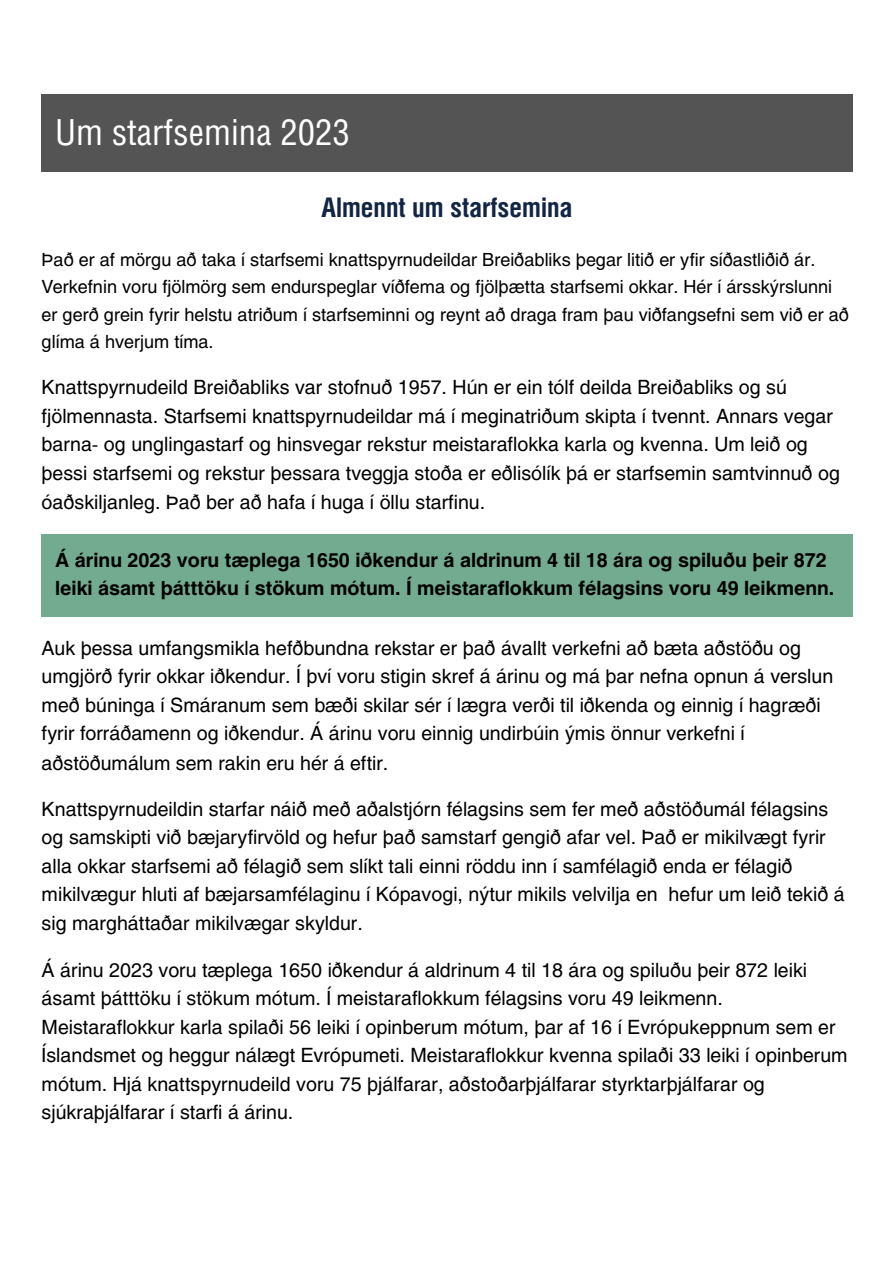
<style>
.page{position:relative;width:894px;height:1263px;background:#fff}
.page>*{position:absolute;margin:0;border:0;box-sizing:border-box;transform-origin:0 0}
.t1{font:36px "Helios Cond";color:#fff}
.t2{font:700 27px "Helios Cond";color:#132544}
.t3{font:19.5px/28.7px "Helios";color:#000}
.t4{font:700 19.5px/28.2px "Helios";color:#000}
.t5{font:18px/27.3px "Helios";color:#000}
</style>
<div class="page">
<div style="left:42px;top:94px;width:810px;height:78px;background:#545454"></div>
<div style="left:42px;top:534px;width:810px;height:83px;background:#72ab8f"></div>
<p class="t1" style="left:55px;top:110px;width:296px">Um starfsemina 2023</p>
<h1 class="t2" style="left:321px;top:189px;width:252px">Almennt um starfsemina</h1>
<p class="t5" style="left:42px;top:245px;width:808px">Það er af mörgu að taka í starfsemi knattspyrnudeildar Breiðabliks þegar litið er yfir síðastliðið ár.<br>Verkefnin voru fjölmörg sem endurspeglar víðfema og fjölþætta starfsemi okkar. Hér í ársskýrslunni er gerð grein fyrir helstu atriðum í starfseminni og reynt að draga fram þau viðfangsefni sem við er að glíma á hverjum tíma.</p>
<p class="t3" style="left:42px;top:372px;width:799px">Knattspyrnudeild Breiðabliks var stofnuð 1957. Hún er ein tólf deilda Breiðabliks og sú fjölmennasta. Starfsemi knattspyrnudeildar má í meginatriðum skipta í tvennt. Annars vegar barna- og unglingastarf og hinsvegar rekstur meistaraflokka karla og kvenna. Um leið og þessi starfsemi og rekstur þessara tveggja stoða er eðlisólík þá er starfsemin samtvinnuð og óaðskiljanleg. Það ber að hafa í huga í öllu starfinu.</p>
<p class="t4" style="left:55px;top:546px;width:780px">Á árinu 2023 voru tæplega 1650 iðkendur á aldrinum 4 til 18 ára og spiluðu þeir 872 leiki ásamt þátttöku í stökum mótum. Í meistaraflokkum félagsins voru 49 leikmenn.</p>
<p class="t3" style="left:42px;top:633px;width:793px">Auk þessa umfangsmikla hefðbundna rekstar er það ávallt verkefni að bæta aðstöðu og umgjörð fyrir okkar iðkendur. Í því voru stigin skref á árinu og má þar nefna opnun á verslun með búninga í Smáranum sem bæði skilar sér í lægra verði til iðkenda og einnig í hagræði fyrir forráðamenn og iðkendur. Á árinu voru einnig undirbúin ýmis önnur verkefni í aðstöðumálum sem rakin eru hér á eftir.</p>
<p class="t3" style="left:42px;top:794px;width:804px">Knattspyrnudeildin starfar náið með aðalstjórn félagsins sem fer með aðstöðumál félagsins og samskipti við bæjaryfirvöld og hefur það samstarf gengið afar vel. Það er mikilvægt fyrir alla okkar starfsemi að félagið sem slíkt tali einni röddu inn í samfélagið enda er félagið mikilvægur hluti af bæjarsamfélaginu í Kópavogi, nýtur mikils velvilja en hefur um leið tekið á sig margháttaðar mikilvægar skyldur.</p>
<p class="t3" style="left:42px;top:955px;width:807px">Á árinu 2023 voru tæplega 1650 iðkendur á aldrinum 4 til 18 ára og spiluðu þeir 872 leiki ásamt þátttöku í stökum mótum. Í meistaraflokkum félagsins voru 49 leikmenn.<br>Meistaraflokkur karla spilaði 56 leiki í opinberum mótum, þar af 16 í Evrópukeppnum sem er Íslandsmet og heggur nálægt Evrópumeti. Meistaraflokkur kvenna spilaði 33 leiki í opinberum mótum. Hjá knattspyrnudeild voru 75 þjálfarar, aðstoðarþjálfarar styrktarþjálfarar og sjúkraþjálfarar í starfi á árinu.</p>
</div>
